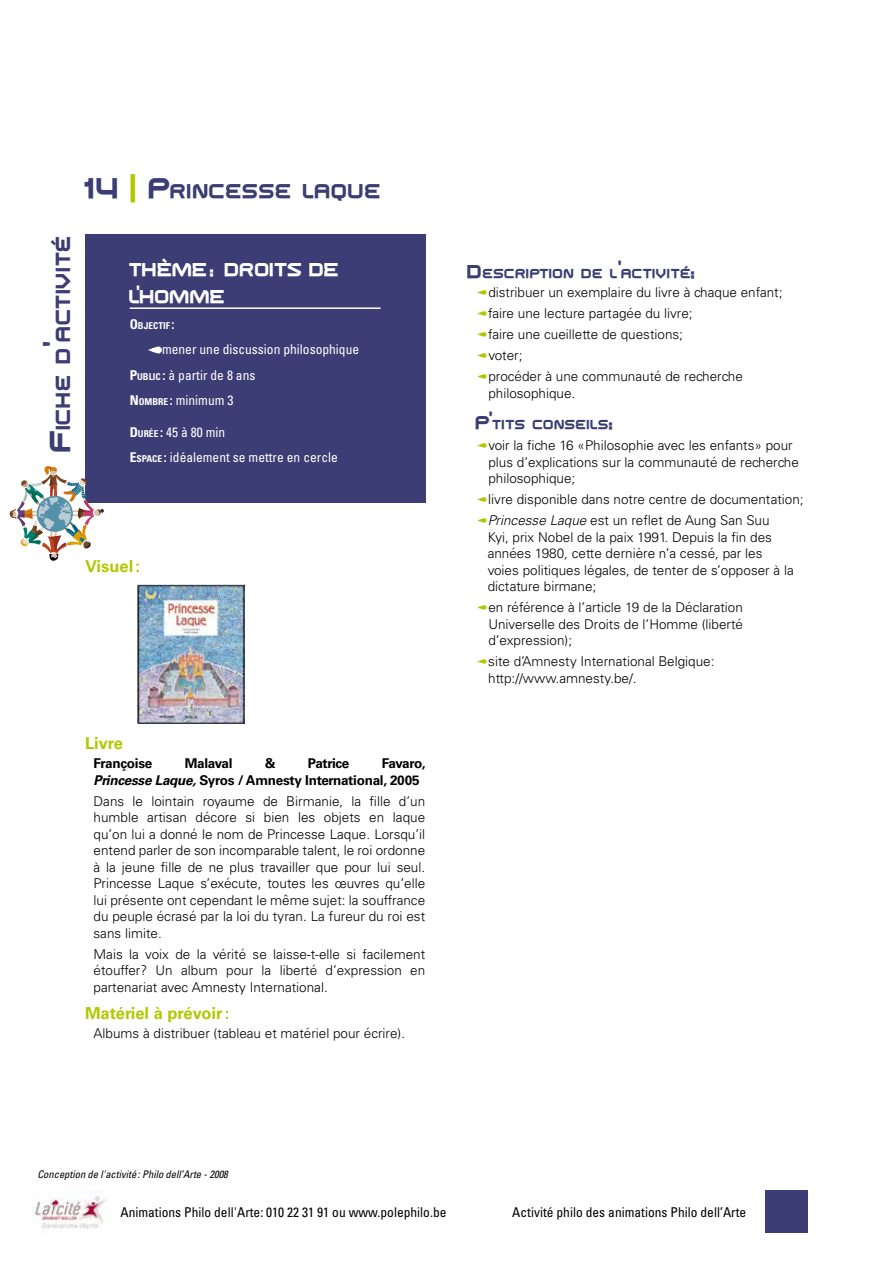
<style>
.page{position:relative;width:893px;height:1263px;background:#fff}
.page>*{position:absolute;margin:0;border:0;box-sizing:border-box;transform-origin:0 0}
.t1{font:700 24.15px "Swisz";color:#3b3d74}
.t2{font:700 22.5px/27px "Swisz";letter-spacing:-.02em;color:#fff}
.t3{font:700 16.5px "Univers CE";color:#b1c800}
.t4{font:700 15.75px "Swisz";color:#3b3d74}
.t5{font:300 13.5px/16.5px "Univers CE";color:#000}
.t6{font:condensed 13.5px/25.5px "Univers LT Std";color:#fff}
.t7{font:condensed 13.5px "Univers LT Std";color:#000}
.t8{font:700 13.5px/16.5px "Univers CE";letter-spacing:-.02em;color:#000}
.t9{font:italic condensed 10.5px "Univers LT Std";color:#000}
.t10{font:700 condensed 9.45px "Univers LT Std";color:#fff}
.s1{font-size:34.5px}
.s2{font-size:34.5px;color:#b1c800}
.s3{font-size:13.5px}
.s4{font-weight:700}
.s5{font-weight:700;font-size:9.45px}
.s6{font-style:italic}
.s7{font-size:22.5px}
.s8{color:#b1c800}
</style>
<div class="page">
<div style="left:765px;top:1191px;width:43px;height:42px;background:#3b3d74"></div>
<img style="left:32px;top:1192px;width:74px;height:37px">
<div style="left:85px;top:234px;width:340px;height:268px;background:#3b3d74"></div>
<hr style="left:130px;top:307px;width:251px;height:2px;background:#fff">
<div style="left:151px;top:346px;width:11px;height:7px;border:3px solid #fff;border-radius:2px"></div>
<div style="left:476px;top:289px;width:12px;height:7px;border:3px solid #fff;border-radius:2px"></div>
<div style="left:476px;top:310px;width:12px;height:7px;border:3px solid #fff;border-radius:2px"></div>
<div style="left:476px;top:331px;width:12px;height:7px;border:3px solid #fff;border-radius:2px"></div>
<div style="left:476px;top:352px;width:12px;height:7px;border:3px solid #fff;border-radius:2px"></div>
<div style="left:476px;top:373px;width:12px;height:7px;border:3px solid #fff;border-radius:2px"></div>
<div style="left:476px;top:442px;width:12px;height:7px;border:3px solid #fff;border-radius:2px"></div>
<div style="left:476px;top:496px;width:12px;height:7px;border:3px solid #fff;border-radius:2px"></div>
<div style="left:476px;top:517px;width:12px;height:7px;border:3px solid #fff;border-radius:2px"></div>
<div style="left:476px;top:604px;width:12px;height:7px;border:3px solid #fff;border-radius:2px"></div>
<div style="left:476px;top:658px;width:12px;height:7px;border:3px solid #fff;border-radius:2px"></div>
<img style="left:10px;top:466px;width:94px;height:95px">
<img style="left:137px;top:585px;width:107px;height:139px">
<h1 class="t1" style="left:51px;top:451px;width:219px;rotate:-90deg"><span class="s1">F</span>ICHE D<span class="s1">'</span>ACTIVITÉ</h1>
<h1 class="t1" style="left:85px;top:179px;width:299px"><span class="s1">14</span> <span class="s2">|</span> <span class="s1">P</span>RINCESSE LAQUE</h1>
<h2 class="t2" style="left:130px;top:256px;width:212px">THÈME: DROITS DE<br>L'HOMME</h2>
<p class="t10" style="left:130px;top:319px;width:15px"><span class="s3">O</span>BJEC</p>
<p class="t10" style="left:158px;top:319px;width:18px">TIF <span class="s3">:</span></p>
<p class="t6" style="left:130px;top:336px;width:231px;text-indent:21px">❖mener une discussion philosophique<br><span class="s4">P</span><span class="s5">UBLIC</span> <span class="s4">:</span> à partir de 8 ans<br><span class="s4">N</span><span class="s5">OMBRE</span> <span class="s4">:</span> minimum 3</p>
<p class="t6" style="left:130px;top:419px;width:210px"><span class="s4">D</span><span class="s5">URÉE</span> <span class="s4">:</span> 45 à 80 min<br><span class="s4">E</span><span class="s5">SPACE</span> <span class="s4">:</span> idéalement se mettre en cercle</p>
<p class="t3" style="left:85px;top:556px;width:56px">Visuel:</p>
<p class="t3" style="left:85px;top:733px;width:40px">Livre</p>
<p class="t8" style="left:94px;top:755px;width:60px">Françoise</p>
<p class="t8" style="left:185px;top:755px;width:49px">Malaval</p>
<p class="t8" style="left:265px;top:755px;width:12px">&amp;</p>
<p class="t8" style="left:308px;top:755px;width:43px">Patrice</p>
<p class="t8" style="left:94px;top:755px;width:333px;text-indent:288px">Favaro,<br><span class="s6">Princesse Laque,</span> Syros / Amnesty International, 2005</p>
<p class="t5" style="left:94px;top:793px;width:333px;text-align:justify">Dans le lointain royaume de Birmanie, la fille d’un humble artisan décore si bien les objets en laque qu’on lui a donné le nom de Princesse Laque. Lorsqu’il entend parler de son incomparable talent, le roi ordonne à la jeune fille de ne plus travailler que pour lui seul.<br>Princesse Laque s’exécute, toutes les œuvres qu’elle lui présente ont cependant le même sujet: la souffrance du peuple écrasé par la loi du tyran. La fureur du roi est sans limite.</p>
<p class="t5" style="left:94px;top:946px;width:333px;text-align:justify">Mais la voix de la vérité se laisse-t-elle si facilement étouffer? Un album pour la liberté d’expression en partenariat avec Amnesty International.</p>
<p class="t3" style="left:85px;top:1003px;width:146px">Matériel à prévoir:</p>
<p class="t5" style="left:94px;top:1025px;width:313px">Albums à distribuer (tableau et matériel pour écrire).</p>
<p class="t4" style="left:468px;top:265px;width:234px"><span class="s7">D</span>ESCRIPTION DE L<span class="s7">'</span>ACTIVITÉ<span class="s7">:</span></p>
<p class="t5" style="left:476px;top:284px;width:308px"><span class="s8">❖</span>distribuer un exemplaire du livre à chaque enfant;</p>
<p class="t5" style="left:476px;top:305px;width:218px"><span class="s8">❖</span>faire une lecture partagée du livre;</p>
<p class="t5" style="left:476px;top:326px;width:208px"><span class="s8">❖</span>faire une cueillette de questions;</p>
<p class="t5" style="left:476px;top:347px;width:48px"><span class="s8">❖</span>voter;</p>
<p class="t5" style="left:488px;top:368px;width:256px;text-indent:-12px"><span class="s8">❖</span>procéder à une communauté de recherche philosophique.</p>
<p class="t4" style="left:476px;top:417px;width:143px"><span class="s7">P'</span>TITS CONSEILS<span class="s7">:</span></p>
<p class="t5" style="left:488px;top:437px;width:312px;text-indent:-12px"><span class="s8">❖</span>voir la fiche 16 «Philosophie avec les enfants» pour plus d’explications sur la communauté de recherche philosophique;</p>
<p class="t5" style="left:476px;top:491px;width:329px"><span class="s8">❖</span>livre disponible dans notre centre de documentation;</p>
<p class="t5" style="left:488px;top:512px;width:308px;text-indent:-11px"><span class="s8">❖</span><span class="s6">Princesse Laque</span> est un reflet de Aung San Suu Kyi, prix Nobel de la paix 1991. Depuis la fin des années 1980, cette dernière n’a cessé, par les voies politiques légales, de tenter de s’opposer à la dictature birmane;</p>
<p class="t5" style="left:488px;top:599px;width:256px;text-align:justify;text-indent:-12px"><span class="s8">❖</span>en référence à l’article 19 de la Déclaration Universelle des Droits de l’Homme (liberté d’expression);</p>
<p class="t5" style="left:488px;top:653px;width:228px;text-indent:-12px"><span class="s8">❖</span>site d’Amnesty International Belgique: http://www.amnesty.be/.</p>
<p class="t9" style="left:37px;top:1167px;width:192px">Conception de l'activité: Philo dell’Arte - 2008</p>
<p class="t7" style="left:120px;top:1203px;width:327px">Animations Philo dell'Arte: 010 22 31 91 ou www.polephilo.be</p>
<p class="t7" style="left:512px;top:1203px;width:235px">Activité philo des animations Philo dell’Arte</p>
</div>
